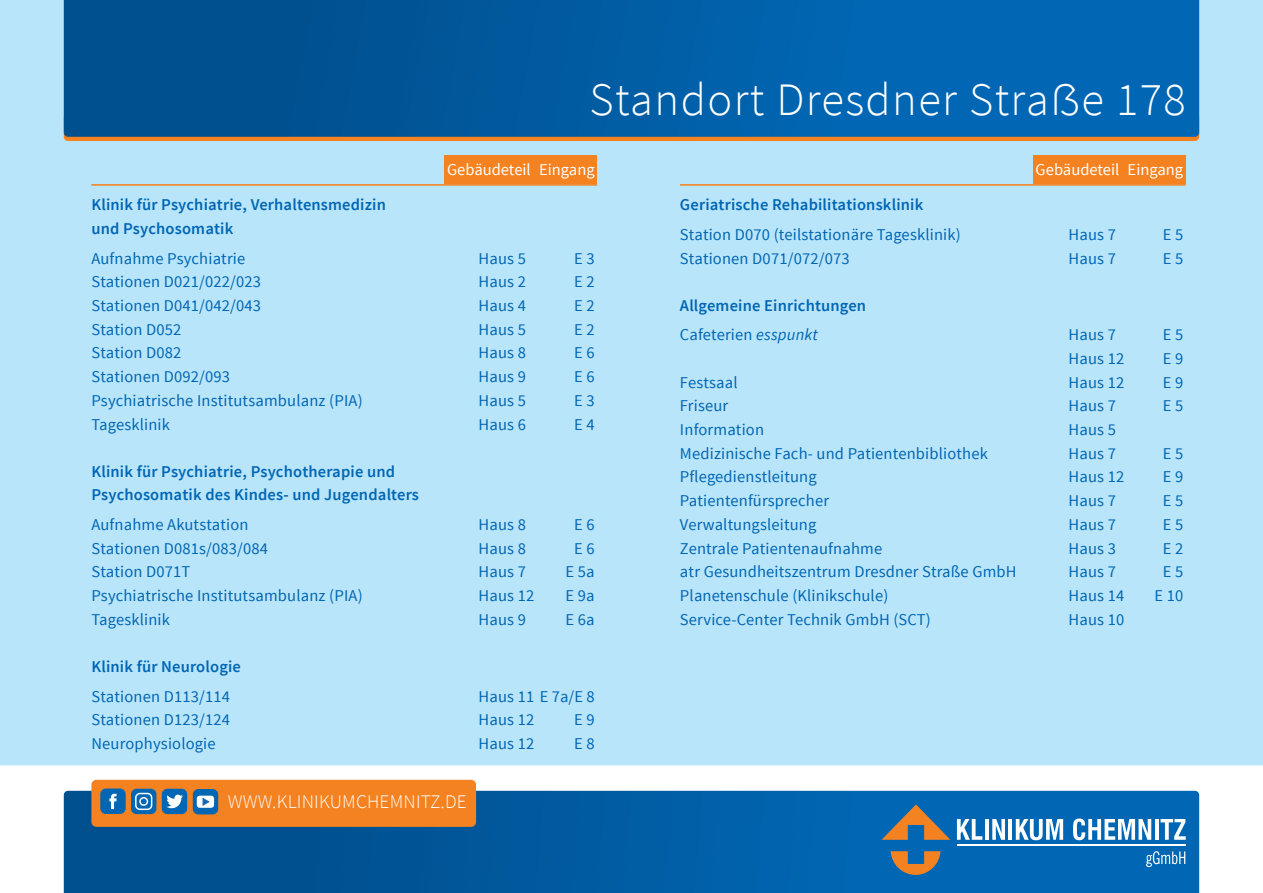
<style>
.page{position:relative;width:1263px;height:893px;background:#fff}
.page>*{position:absolute;margin:0;border:0;box-sizing:border-box;transform-origin:0 0}
.t1{font:300 46.5px "Source Sans Pro";letter-spacing:.03em;color:#fff}
.t2{font:300 19.35px "Source Sans Pro";letter-spacing:.01em;color:#fff}
.t3{font:16.5px "Source Sans Pro";letter-spacing:.01em;color:#0166b3}
.t4{font:600 16.5px/23.7px "Source Sans Pro";letter-spacing:.01em;color:#0166b3}
.t5{font:16.5px "Source Sans Pro";color:#fff}
.s1{font-weight:400}
.s2{font-weight:400;font-style:italic}
</style>
<div class="page">
<div style="left:0;top:0;width:1263px;height:765px;background:#b9e5fa"></div>
<svg style="left:64px;top:791px;width:1135px;height:102px;background:#015ca3"></svg>
<svg style="left:957px;top:819px;width:25px;height:21px"></svg>
<hr style="left:985px;top:819px;width:4px;height:21px;background:#fff">
<svg style="left:992px;top:819px;width:13px;height:21px"></svg>
<hr style="left:1008px;top:819px;width:4px;height:21px;background:#fff">
<svg style="left:1016px;top:819px;width:47px;height:21px"></svg>
<svg style="left:1073px;top:818px;width:78px;height:22px"></svg>
<hr style="left:1155px;top:819px;width:3px;height:21px;background:#fff">
<svg style="left:1160px;top:819px;width:26px;height:21px"></svg>
<svg style="left:1146px;top:851px;width:39px;height:16px"></svg>
<hr style="left:957px;top:845px;width:228px;height:1px;background:#fff">
<svg style="left:881px;top:804px;width:69px;height:71px;background:#546f80"></svg>
<div style="left:91px;top:780px;width:385px;height:47px;background:#f58220;border-radius:5px"></div>
<div style="left:131px;top:789px;width:25px;height:25px;background:#0166b3;border-radius:6px"></div>
<svg style="left:135px;top:793px;width:17px;height:17px"></svg>
<div style="left:100px;top:788px;width:26px;height:26px;background:#0166b3;border-radius:6px"></div>
<svg style="left:109px;top:794px;width:8px;height:15px"></svg>
<div style="left:162px;top:789px;width:25px;height:25px;background:#0166b3;border-radius:6px"></div>
<svg style="left:166px;top:795px;width:17px;height:13px"></svg>
<div style="left:193px;top:789px;width:25px;height:25px;background:#0166b3;border-radius:6px"></div>
<div style="left:197px;top:796px;width:17px;height:12px;background:#fff;border-radius:3px"></div>
<svg style="left:203px;top:798px;width:6px;height:8px"></svg>
<div style="left:64px;top:113px;width:1135px;height:28px;background:#f58220;border-radius:4px"></div>
<svg style="left:64px;top:0;width:1135px;height:137px;background:#015ca2"></svg>
<div style="left:444px;top:155px;width:153px;height:29px;background:#f58220"></div>
<div style="left:1033px;top:155px;width:153px;height:29px;background:#f58220"></div>
<hr style="left:91px;top:184px;width:506px;height:2px;background:#f58220">
<hr style="left:680px;top:184px;width:506px;height:2px;background:#f58220">
<h1 class="t1" style="left:589px;top:71px;width:598px">Standort Dresdner Straẞe 178</h1>
<p class="t5" style="left:447px;top:159px;width:149px">Gebäudeteil Eingang</p>
<p class="t4" style="left:91px;top:193px;width:296px">Klinik für Psychiatrie, Verhaltensmedizin und Psychosomatik</p>
<p class="t3" style="left:91px;top:248px;width:155px">Aufnahme Psychiatrie</p>
<p class="t3" style="left:478px;top:248px;width:49px">Haus 5</p>
<p class="t3" style="left:574px;top:248px;width:22px">E 3</p>
<p class="t3" style="left:91px;top:272px;width:171px">Stationen D021/022/023</p>
<p class="t3" style="left:478px;top:272px;width:49px">Haus 2</p>
<p class="t3" style="left:574px;top:272px;width:22px">E 2</p>
<p class="t3" style="left:91px;top:295px;width:171px">Stationen D041/042/043</p>
<p class="t3" style="left:478px;top:295px;width:49px">Haus 4</p>
<p class="t3" style="left:574px;top:295px;width:22px">E 2</p>
<p class="t3" style="left:91px;top:319px;width:92px">Station D052</p>
<p class="t3" style="left:478px;top:319px;width:49px">Haus 5</p>
<p class="t3" style="left:574px;top:319px;width:22px">E 2</p>
<p class="t3" style="left:91px;top:343px;width:92px">Station D082</p>
<p class="t3" style="left:478px;top:343px;width:49px">Haus 8</p>
<p class="t3" style="left:574px;top:343px;width:22px">E 6</p>
<p class="t3" style="left:91px;top:366px;width:140px">Stationen D092/093</p>
<p class="t3" style="left:478px;top:366px;width:49px">Haus 9</p>
<p class="t3" style="left:574px;top:366px;width:22px">E 6</p>
<p class="t3" style="left:91px;top:390px;width:273px">Psychiatrische Institutsambulanz (PIA)</p>
<p class="t3" style="left:478px;top:390px;width:49px">Haus 5</p>
<p class="t3" style="left:574px;top:390px;width:22px">E 3</p>
<p class="t3" style="left:91px;top:414px;width:80px">Tagesklinik</p>
<p class="t3" style="left:478px;top:414px;width:49px">Haus 6</p>
<p class="t3" style="left:574px;top:414px;width:22px">E 4</p>
<p class="t4" style="left:91px;top:460px;width:329px">Klinik für Psychiatrie, Psychotherapie und<br>Psychosomatik des Kindes- und Jugendalters</p>
<p class="t3" style="left:91px;top:514px;width:159px">Aufnahme Akutstation</p>
<p class="t3" style="left:478px;top:514px;width:49px">Haus 8</p>
<p class="t3" style="left:574px;top:514px;width:22px">E 6</p>
<p class="t3" style="left:91px;top:538px;width:178px">Stationen D081s/083/084</p>
<p class="t3" style="left:478px;top:538px;width:49px">Haus 8</p>
<p class="t3" style="left:574px;top:538px;width:22px">E 6</p>
<p class="t3" style="left:91px;top:562px;width:101px">Station D071T</p>
<p class="t3" style="left:478px;top:562px;width:49px">Haus 7</p>
<p class="t3" style="left:565px;top:562px;width:31px">E 5a</p>
<p class="t3" style="left:91px;top:585px;width:273px">Psychiatrische Institutsambulanz (PIA)</p>
<p class="t3" style="left:478px;top:585px;width:57px">Haus 12</p>
<p class="t3" style="left:565px;top:585px;width:31px">E 9a</p>
<p class="t3" style="left:91px;top:609px;width:80px">Tagesklinik</p>
<p class="t3" style="left:478px;top:609px;width:49px">Haus 9</p>
<p class="t3" style="left:565px;top:609px;width:31px">E 6a</p>
<p class="t4" style="left:91px;top:655px;width:151px">Klinik für Neurologie</p>
<p class="t3" style="left:91px;top:686px;width:140px">Stationen D113/114</p>
<p class="t3" style="left:478px;top:686px;width:118px">Haus 11 E 7a/E 8</p>
<p class="t3" style="left:91px;top:709px;width:140px">Stationen D123/124</p>
<p class="t3" style="left:478px;top:709px;width:57px">Haus 12</p>
<p class="t3" style="left:574px;top:709px;width:22px">E 9</p>
<p class="t3" style="left:91px;top:733px;width:126px">Neurophysiologie</p>
<p class="t3" style="left:478px;top:733px;width:57px">Haus 12</p>
<p class="t3" style="left:574px;top:733px;width:22px">E 8</p>
<p class="t2" style="left:228px;top:790px;width:240px">WWW.KLINIKUMCHEMNITZ.DE</p>
<p class="t5" style="left:1036px;top:159px;width:149px">Gebäudeteil Eingang</p>
<p class="t4" style="left:680px;top:193px;width:245px">Geriatrische Rehabilitationsklinik</p>
<p class="t3" style="left:680px;top:224px;width:282px">Station D070 (teilstationäre Tagesklinik)</p>
<p class="t3" style="left:1068px;top:224px;width:49px">Haus 7</p>
<p class="t3" style="left:1163px;top:224px;width:22px">E 5</p>
<p class="t3" style="left:680px;top:248px;width:171px">Stationen D071/072/073</p>
<p class="t3" style="left:1068px;top:248px;width:49px">Haus 7</p>
<p class="t3" style="left:1163px;top:248px;width:22px">E 5</p>
<p class="t4" style="left:680px;top:291px;width:188px;line-height:29.5px">Allgemeine Einrichtungen<br><span class="s1">Cafeterien</span> <span class="s2">esspunkt</span></p>
<p class="t3" style="left:1068px;top:324px;width:49px">Haus 7</p>
<p class="t3" style="left:1163px;top:324px;width:22px">E 5</p>
<p class="t3" style="left:1068px;top:348px;width:57px">Haus 12</p>
<p class="t3" style="left:1163px;top:348px;width:22px">E 9</p>
<p class="t3" style="left:680px;top:372px;width:59px">Festsaal</p>
<p class="t3" style="left:1068px;top:372px;width:57px">Haus 12</p>
<p class="t3" style="left:1163px;top:372px;width:22px">E 9</p>
<p class="t3" style="left:680px;top:396px;width:50px">Friseur</p>
<p class="t3" style="left:1068px;top:396px;width:49px">Haus 7</p>
<p class="t3" style="left:1163px;top:396px;width:22px">E 5</p>
<p class="t3" style="left:680px;top:419px;width:86px">Information</p>
<p class="t3" style="left:1068px;top:419px;width:49px">Haus 5</p>
<p class="t3" style="left:680px;top:443px;width:309px">Medizinische Fach- und Patientenbibliothek</p>
<p class="t3" style="left:1068px;top:443px;width:49px">Haus 7</p>
<p class="t3" style="left:1163px;top:443px;width:22px">E 5</p>
<p class="t3" style="left:680px;top:467px;width:138px">Pflegedienstleitung</p>
<p class="t3" style="left:1068px;top:467px;width:57px">Haus 12</p>
<p class="t3" style="left:1163px;top:467px;width:22px">E 9</p>
<p class="t3" style="left:680px;top:490px;width:151px">Patientenfürsprecher</p>
<p class="t3" style="left:1068px;top:490px;width:49px">Haus 7</p>
<p class="t3" style="left:1163px;top:490px;width:22px">E 5</p>
<p class="t3" style="left:680px;top:514px;width:138px">Verwaltungsleitung</p>
<p class="t3" style="left:1068px;top:514px;width:49px">Haus 7</p>
<p class="t3" style="left:1163px;top:514px;width:22px">E 5</p>
<p class="t3" style="left:680px;top:538px;width:204px">Zentrale Patientenaufnahme</p>
<p class="t3" style="left:1068px;top:538px;width:49px">Haus 3</p>
<p class="t3" style="left:1163px;top:538px;width:22px">E 2</p>
<p class="t3" style="left:680px;top:562px;width:338px">atr Gesundheitszentrum Dresdner Straße GmbH</p>
<p class="t3" style="left:1068px;top:562px;width:49px">Haus 7</p>
<p class="t3" style="left:1163px;top:562px;width:22px">E 5</p>
<p class="t3" style="left:680px;top:585px;width:210px">Planetenschule (Klinikschule)</p>
<p class="t3" style="left:1068px;top:585px;width:57px">Haus 14</p>
<p class="t3" style="left:1154px;top:585px;width:30px">E 10</p>
<p class="t3" style="left:680px;top:609px;width:252px">Service-Center Technik GmbH (SCT)</p>
<p class="t3" style="left:1068px;top:609px;width:57px">Haus 10</p>
</div>
